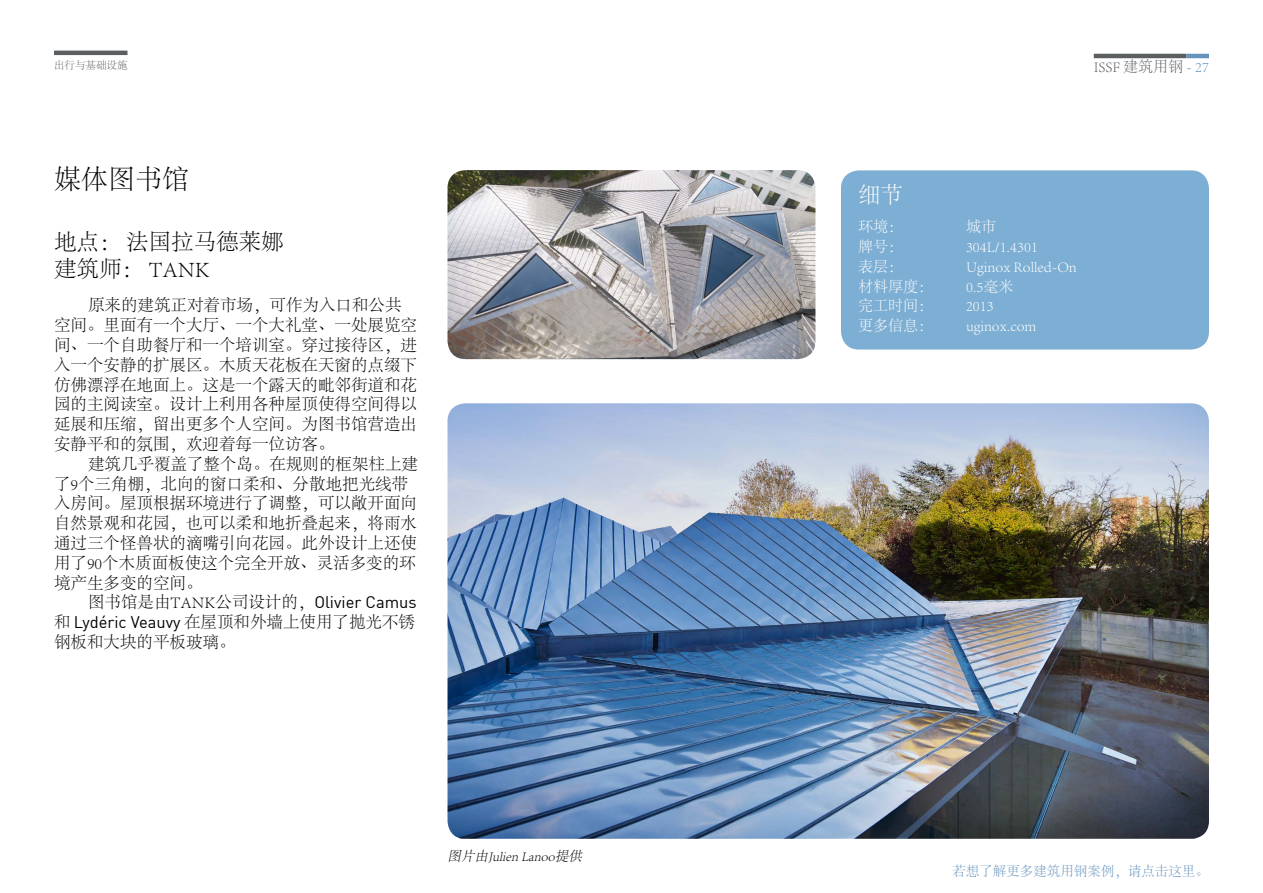
<style>
.page{position:relative;width:1263px;height:893px;background:#fff}
.page>*{position:absolute;margin:0;border:0;box-sizing:border-box;transform-origin:0 0}
._02_Header_1{font:300 27px "Adobe Song Std";color:#000}
._02_Header_2{font:300 22.5px/27px "Adobe Song Std";color:#000}
._02_Header_blue_boxe{font:300 22.5px "Adobe Song Std";color:#fff}
._03_Body_text{font:300 16.5px/19.8px "Adobe Song Std";color:#000}
._03_Body_text_blue_b{font:300 15px "Adobe Song Std";color:#fff}
.t1{font:300 15px "Adobe Song Std";color:#5c5f61}
._03_Body_text-2{font:300 13.5px "Adobe Song Std";color:#6693bc}
._04_Pictures{font:italic 300 13.5px "Adobe Song Std";color:#000}
.Naam_CEO{font:300 10.5px "Adobe Song Std";color:#5c5f61}
.s1{font-family:"DIN";font-weight:400}
.s2{color:#6693bc}
</style>
<div class="page">
<hr style="left:1094px;top:54px;width:92px;height:4px;background:#5c5f61">
<hr style="left:1186px;top:54px;width:23px;height:4px;background:#6693bc">
<div style="left:841px;top:170px;width:368px;height:180px;background:#7daed3;border-radius:18px"></div>
<img style="left:447px;top:403px;width:762px;height:436px">
<img style="left:447px;top:170px;width:368px;height:189px">
<hr style="left:54px;top:51px;width:74px;height:4px;background:#5c5f61">
<p class="Naam_CEO" style="left:54px;top:60px;width:75px">出行与基础设施</p>
<p class="_02_Header_1" style="left:54px;top:164px;width:136px">媒体图书馆</p>
<p class="_02_Header_2" style="left:54px;top:229px;width:231px">地点： 法国拉马德莱娜建筑师： TANK</p>
<p class="_03_Body_text" style="left:54px;top:296px;width:364px;text-indent:34px">原来的建筑正对着市场，可作为入口和公共空间。里面有一个大厅、一个大礼堂、一处展览空间、一个自助餐厅和一个培训室。穿过接待区，进入一个安静的扩展区。木质天花板在天窗的点缀下仿佛漂浮在地面上。这是一个露天的毗邻街道和花园的主阅读室。设计上利用各种屋顶使得空间得以延展和压缩，留出更多个人空间。为图书馆营造出安静平和的氛围，欢迎着每一位访客。</p>
<p class="_03_Body_text" style="left:54px;top:455px;width:366px;text-indent:34px">建筑几乎覆盖了整个岛。在规则的框架柱上建了9个三角棚，北向的窗口柔和、分散地把光线带入房间。屋顶根据环境进行了调整，可以敞开面向自然景观和花园，也可以柔和地折叠起来，将雨水通过三个怪兽状的滴嘴引向花园。此外设计上还使用了90个木质面板使这个完全开放、灵活多变的环境产生多变的空间。</p>
<p class="_03_Body_text" style="left:54px;top:593px;width:364px;text-align:justify;text-indent:34px">图书馆是由TANK公司设计的，<span class="s1">Olivier Camus</span>和 <span class="s1">Lydéric Veauvy</span> 在屋顶和外墙上使用了抛光不锈钢板和大块的平板玻璃。</p>
<p class="_04_Pictures" style="left:447px;top:849px;width:139px">图片由Julien Lanoo提供</p>
<p class="t1" style="left:1094px;top:59px;width:117px">ISSF 建筑用钢 <span class="s2">- 27</span></p>
<p class="_02_Header_blue_boxe" style="left:858px;top:183px;width:46px">细节</p>
<p class="_03_Body_text_blue_b" style="left:858px;top:219px;width:46px">环境：</p>
<p class="_03_Body_text_blue_b" style="left:966px;top:219px;width:31px">城市</p>
<p class="_03_Body_text_blue_b" style="left:858px;top:238px;width:46px">牌号：</p>
<p class="_03_Body_text_blue_b" style="left:966px;top:238px;width:73px">304L/1.4301</p>
<p class="_03_Body_text_blue_b" style="left:858px;top:258px;width:46px">表层：</p>
<p class="_03_Body_text_blue_b" style="left:966px;top:258px;width:112px">Uginox Rolled-On</p>
<p class="_03_Body_text_blue_b" style="left:858px;top:278px;width:76px">材料厚度：</p>
<p class="_03_Body_text_blue_b" style="left:966px;top:278px;width:49px">0.5毫米</p>
<p class="_03_Body_text_blue_b" style="left:858px;top:298px;width:76px">完工时间：</p>
<p class="_03_Body_text_blue_b" style="left:966px;top:298px;width:29px">2013</p>
<p class="_03_Body_text_blue_b" style="left:858px;top:318px;width:76px">更多信息：</p>
<p class="_03_Body_text_blue_b" style="left:966px;top:318px;width:72px">uginox.com</p>
<p class="_03_Body_text-2" style="left:952px;top:863px;width:258px">若想了解更多建筑用钢案例，请点击这里。</p>
</div>
